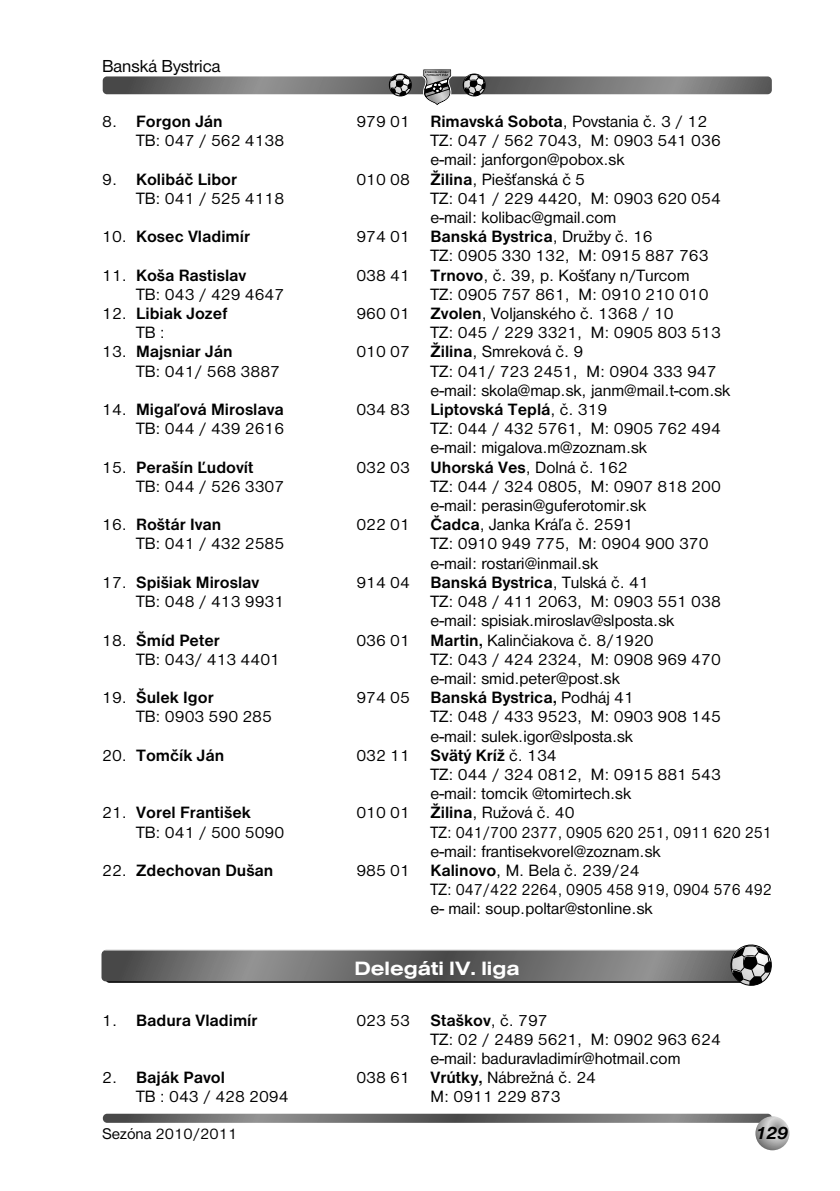
<style>
.page{position:relative;width:840px;height:1191px;background:#fff}
.page>*{position:absolute;margin:0;border:0;box-sizing:border-box;transform-origin:0 0}
.Text_zakladny{font:20px "Nimbus San DEE Bold Exte";color:#fff}
.Text_zakladny-2{font:18px "Nimbus San DEE";color:#000}
.Text_zakladny-3{font:italic 700 18px "Nimbus San DEE";color:#000}
.Text_zakladny-4{font:17px "Nimbus San DEE";color:#000}
.Text_zakladny-5{font:700 17px "Nimbus San DEE";color:#000}
.Text_zakladny-6{font:17px "Nimbus San DEE";color:#000;scale:.92 1}
.Text_zakladny-7{font:16px "Nimbus San DEE";color:#000}
.s1{font-weight:400}
.s2{font-weight:700}
</style>
<div class="page">
<svg style="left:103px;top:1113px;width:668px;height:9px;background:#7a7a7a"></svg>
<svg style="left:755px;top:1116px;width:34px;height:34px"></svg>
<svg style="left:103px;top:76px;width:668px;height:18px;background:#757575"></svg>
<svg style="left:386px;top:73px;width:27px;height:24px"></svg>
<svg style="left:460px;top:73px;width:27px;height:24px"></svg>
<svg style="left:421px;top:69px;width:31px;height:36px"></svg>
<svg style="left:103px;top:944px;width:669px;height:42px"></svg>
<p class="Text_zakladny-2" style="left:102px;top:56px;width:120px">Banská Bystrica</p>
<p class="Text_zakladny-5" style="left:102px;top:112px;width:122px"><span class="s1">8.</span> Forgon Ján</p>
<p class="Text_zakladny-4" style="left:356px;top:112px;width:352px">979 01 <span class="s2">Rimavská Sobota</span>, Povstania č. 3 / 12</p>
<p class="Text_zakladny-4" style="left:136px;top:131px;width:149px">TB: 047 / 562 4138</p>
<p class="Text_zakladny-4" style="left:430px;top:131px;width:292px">TZ: 047 / 562 7043, M: 0903 541 036</p>
<p class="Text_zakladny-4" style="left:430px;top:150px;width:195px">e-mail: janforgon@pobox.sk</p>
<p class="Text_zakladny-5" style="left:102px;top:169px;width:136px"><span class="s1">9.</span> Kolibáč Libor</p>
<p class="Text_zakladny-4" style="left:356px;top:169px;width:230px">010 08 <span class="s2">Žilina</span>, Piešťanská č 5</p>
<p class="Text_zakladny-4" style="left:136px;top:189px;width:149px">TB: 041 / 525 4118</p>
<p class="Text_zakladny-4" style="left:430px;top:189px;width:292px">TZ: 041 / 229 4420, M: 0903 620 054</p>
<p class="Text_zakladny-4" style="left:430px;top:208px;width:187px">e-mail: kolibac@gmail.com</p>
<p class="Text_zakladny-5" style="left:102px;top:227px;width:149px"><span class="s1">10.</span> Kosec Vladimír</p>
<p class="Text_zakladny-4" style="left:356px;top:227px;width:297px">974 01 <span class="s2">Banská Bystrica</span>, Družby č. 16</p>
<p class="Text_zakladny-4" style="left:430px;top:246px;width:279px">TZ: 0905 330 132, M: 0915 887 763</p>
<p class="Text_zakladny-5" style="left:102px;top:265px;width:146px"><span class="s1">11.</span> Koša Rastislav</p>
<p class="Text_zakladny-4" style="left:356px;top:265px;width:334px">038 41 <span class="s2">Trnovo</span>, č. 39, p. Košťany n/Turcom</p>
<p class="Text_zakladny-4" style="left:136px;top:285px;width:149px">TB: 043 / 429 4647</p>
<p class="Text_zakladny-4" style="left:430px;top:285px;width:279px">TZ: 0905 757 861, M: 0910 210 010</p>
<p class="Text_zakladny-5" style="left:102px;top:304px;width:127px"><span class="s1">12.</span> Libiak Jozef</p>
<p class="Text_zakladny-4" style="left:356px;top:304px;width:319px">960 01 <span class="s2">Zvolen</span>, Voljanského č. 1368 / 10</p>
<p class="Text_zakladny-4" style="left:136px;top:323px;width:30px">TB :</p>
<p class="Text_zakladny-4" style="left:430px;top:323px;width:292px">TZ: 045 / 229 3321, M: 0905 803 513</p>
<p class="Text_zakladny-5" style="left:102px;top:342px;width:132px"><span class="s1">13.</span> Majsniar Ján</p>
<p class="Text_zakladny-4" style="left:356px;top:342px;width:228px">010 07 <span class="s2">Žilina</span>, Smreková č. 9</p>
<p class="Text_zakladny-4" style="left:136px;top:361px;width:145px">TB: 041/ 568 3887</p>
<p class="Text_zakladny-4" style="left:430px;top:361px;width:287px">TZ: 041/ 723 2451, M: 0904 333 947</p>
<p class="Text_zakladny-4" style="left:430px;top:381px;width:301px">e-mail: skola@map.sk, janm@mail.t-com.sk</p>
<p class="Text_zakladny-5" style="left:102px;top:400px;width:183px"><span class="s1">14.</span> Migaľová Miroslava</p>
<p class="Text_zakladny-5" style="left:356px;top:400px;width:252px"><span class="s1">034 83</span> Liptovská Teplá<span class="s1">, č. 319</span></p>
<p class="Text_zakladny-4" style="left:136px;top:419px;width:149px">TB: 044 / 439 2616</p>
<p class="Text_zakladny-4" style="left:430px;top:419px;width:292px">TZ: 044 / 432 5761, M: 0905 762 494</p>
<p class="Text_zakladny-4" style="left:430px;top:438px;width:218px">e-mail: migalova.m@zoznam.sk</p>
<p class="Text_zakladny-5" style="left:102px;top:457px;width:153px"><span class="s1">15.</span> Perašín Ľudovít</p>
<p class="Text_zakladny-4" style="left:356px;top:457px;width:272px">032 03 <span class="s2">Uhorská Ves</span>, Dolná č. 162</p>
<p class="Text_zakladny-4" style="left:136px;top:477px;width:149px">TB: 044 / 526 3307</p>
<p class="Text_zakladny-4" style="left:430px;top:477px;width:292px">TZ: 044 / 324 0805, M: 0907 818 200</p>
<p class="Text_zakladny-4" style="left:430px;top:496px;width:217px">e-mail: perasin@guferotomir.sk</p>
<p class="Text_zakladny-5" style="left:102px;top:515px;width:121px"><span class="s1">16.</span> Roštár Ivan</p>
<p class="Text_zakladny-4" style="left:356px;top:515px;width:278px">022 01 <span class="s2">Čadca</span>, Janka Kráľa č. 2591</p>
<p class="Text_zakladny-4" style="left:136px;top:534px;width:149px">TB: 041 / 432 2585</p>
<p class="Text_zakladny-4" style="left:430px;top:534px;width:279px">TZ: 0910 949 775, M: 0904 900 370</p>
<p class="Text_zakladny-4" style="left:430px;top:553px;width:169px">e-mail: rostari@inmail.sk</p>
<p class="Text_zakladny-5" style="left:102px;top:572px;width:159px"><span class="s1">17.</span> Spišiak Miroslav</p>
<p class="Text_zakladny-4" style="left:356px;top:573px;width:294px">914 04 <span class="s2">Banská Bystrica</span>, Tulská č. 41</p>
<p class="Text_zakladny-4" style="left:136px;top:592px;width:149px">TB: 048 / 413 9931</p>
<p class="Text_zakladny-4" style="left:430px;top:592px;width:292px">TZ: 048 / 411 2063, M: 0903 551 038</p>
<p class="Text_zakladny-4" style="left:430px;top:611px;width:245px">e-mail: spisiak.miroslav@slposta.sk</p>
<p class="Text_zakladny-5" style="left:102px;top:630px;width:119px"><span class="s1">18.</span> Šmíd Peter</p>
<p class="Text_zakladny-4" style="left:356px;top:630px;width:298px">036 01 <span class="s2">Martin,</span> Kalinčiakova č. 8/1920</p>
<p class="Text_zakladny-4" style="left:136px;top:649px;width:145px">TB: 043/ 413 4401</p>
<p class="Text_zakladny-4" style="left:430px;top:649px;width:292px">TZ: 043 / 424 2324, M: 0908 969 470</p>
<p class="Text_zakladny-4" style="left:430px;top:669px;width:191px">e-mail: smid.peter@post.sk</p>
<p class="Text_zakladny-5" style="left:102px;top:688px;width:113px"><span class="s1">19.</span> Šulek Igor</p>
<p class="Text_zakladny-5" style="left:356px;top:688px;width:279px"><span class="s1">974 05</span> Banská Bystrica, <span class="s1">Podháj 41</span></p>
<p class="Text_zakladny-4" style="left:136px;top:707px;width:137px">TB: 0903 590 285</p>
<p class="Text_zakladny-4" style="left:430px;top:707px;width:292px">TZ: 048 / 433 9523, M: 0903 908 145</p>
<p class="Text_zakladny-4" style="left:430px;top:726px;width:204px">e-mail: sulek.igor@slposta.sk</p>
<p class="Text_zakladny-5" style="left:102px;top:745px;width:124px"><span class="s1">20.</span> Tomčík Ján</p>
<p class="Text_zakladny-4" style="left:356px;top:745px;width:202px">032 11 <span class="s2">Svätý Kríž</span> č. 134</p>
<p class="Text_zakladny-4" style="left:430px;top:765px;width:292px">TZ: 044 / 324 0812, M: 0915 881 543</p>
<p class="Text_zakladny-4" style="left:430px;top:784px;width:202px">e-mail: tomcik @tomirtech.sk</p>
<p class="Text_zakladny-5" style="left:102px;top:803px;width:150px"><span class="s1">21.</span> Vorel František</p>
<p class="Text_zakladny-4" style="left:356px;top:803px;width:219px">010 01 <span class="s2">Žilina</span>, Ružová č. 40</p>
<p class="Text_zakladny-4" style="left:136px;top:822px;width:149px">TB: 041 / 500 5090</p>
<p class="Text_zakladny-6" style="left:430px;top:822px;width:372px">TZ: 041/700 2377, 0905 620 251, 0911 620 251</p>
<p class="Text_zakladny-4" style="left:430px;top:841px;width:231px">e-mail: frantisekvorel@zoznam.sk</p>
<p class="Text_zakladny-5" style="left:102px;top:860px;width:173px"><span class="s1">22.</span> Zdechovan Dušan</p>
<p class="Text_zakladny-4" style="left:356px;top:861px;width:284px">985 01 <span class="s2">Kalinovo</span>, M. Bela č. 239/24</p>
<p class="Text_zakladny-6" style="left:430px;top:880px;width:372px">TZ: 047/422 2264, 0905 458 919, 0904 576 492</p>
<p class="Text_zakladny-4" style="left:430px;top:899px;width:223px">e- mail: soup.poltar@stonline.sk</p>
<p class="Text_zakladny" style="left:354px;top:957px;width:167px">Delegáti IV. liga</p>
<p class="Text_zakladny-5" style="left:102px;top:1010px;width:157px"><span class="s1">1.</span> Badura Vladimír</p>
<p class="Text_zakladny-4" style="left:356px;top:1010px;width:193px">023 53 <span class="s2">Staškov</span>, č. 797</p>
<p class="Text_zakladny-4" style="left:430px;top:1029px;width:292px">TZ: 02 / 2489 5621, M: 0902 963 624</p>
<p class="Text_zakladny-4" style="left:430px;top:1049px;width:251px">e-mail: baduravladimír@hotmail.com</p>
<p class="Text_zakladny-5" style="left:102px;top:1068px;width:124px"><span class="s1">2.</span> Baják Pavol</p>
<p class="Text_zakladny-4" style="left:356px;top:1068px;width:241px">038 61 <span class="s2">Vrútky,</span> Nábrežná č. 24</p>
<p class="Text_zakladny-4" style="left:136px;top:1087px;width:154px">TB : 043 / 428 2094</p>
<p class="Text_zakladny-4" style="left:430px;top:1087px;width:131px">M: 0911 229 873</p>
<p class="Text_zakladny-7" style="left:102px;top:1125px;width:137px">Sezóna 2010/2011</p>
<p class="Text_zakladny-3" style="left:754px;top:1122px;width:35px">129</p>
</div>
